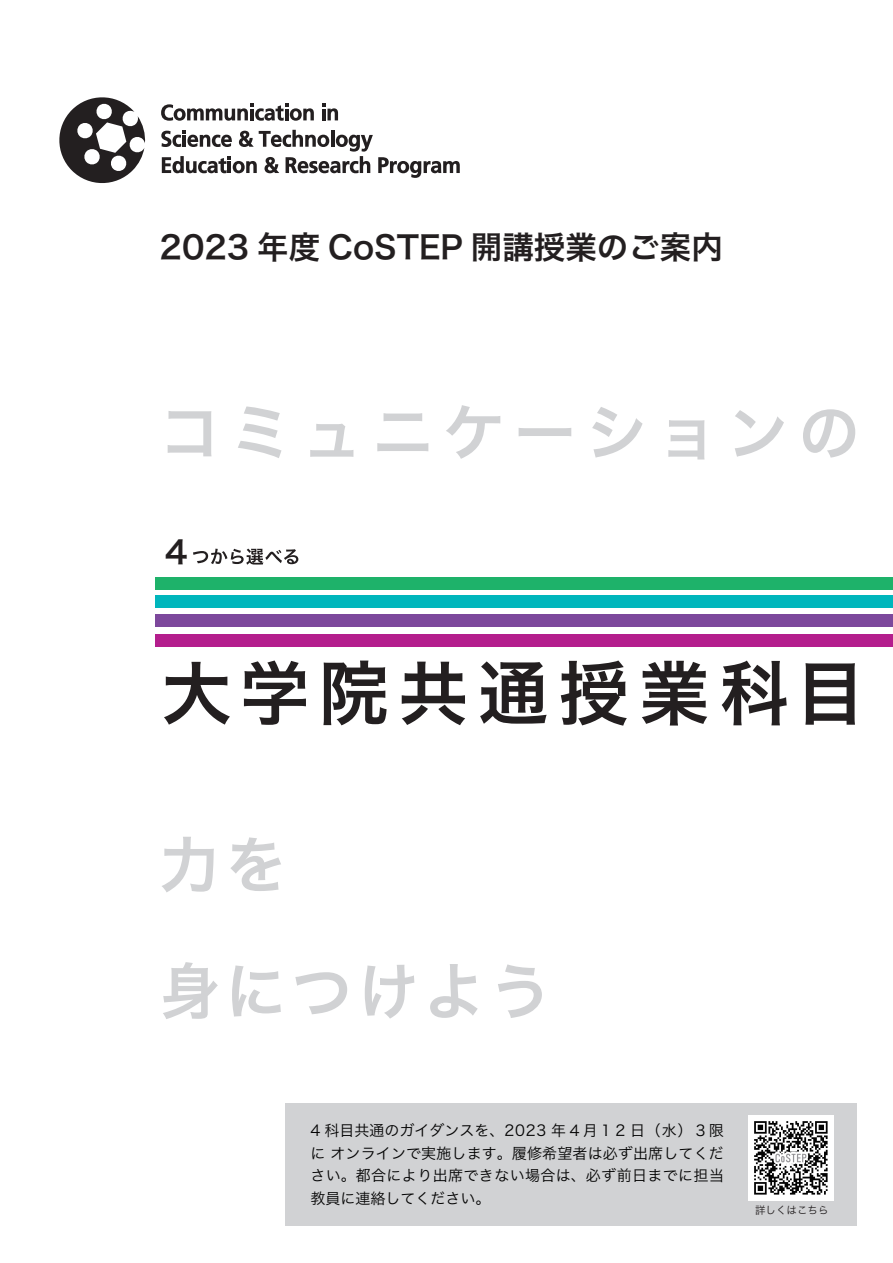
<style>
.page{position:relative;width:893px;height:1263px;background:#fff}
.page>*{position:absolute;margin:0;border:0;box-sizing:border-box;transform-origin:0 0}
.t1{font:61.5px "Hira Kaku Pro N W6";letter-spacing:.155em;color:#d1d2d4}
.t2{font:61.5px/126.1px "Hira Kaku Pro N W6";letter-spacing:.075em;color:#d1d2d4}
.t3{font:31.5px "Hira Kaku Pro N W6";color:#231f20}
.t4{font:31.5px "Hira Kaku Pro W6";color:#231f20}
.t5{font:15px/22.5px "Hira Kaku Pro N W3";letter-spacing:.025em;color:#030303;text-align:justify}
.t6{font:10.5px "Hira Kaku Pro N W3";color:#231f20}
</style>
<div class="page">
<div style="left:286px;top:1103px;width:571px;height:123px;background:#d1d2d4"></div>
<svg style="left:193px;top:549px;width:105px;height:16px"></svg>
<svg style="left:164px;top:662px;width:66px;height:63px"></svg>
<svg style="left:244px;top:660px;width:62px;height:65px"></svg>
<svg style="left:323px;top:660px;width:64px;height:65px"></svg>
<svg style="left:402px;top:662px;width:63px;height:63px"></svg>
<svg style="left:480px;top:661px;width:67px;height:63px"></svg>
<svg style="left:561px;top:660px;width:66px;height:66px"></svg>
<svg style="left:642px;top:661px;width:65px;height:64px"></svg>
<svg style="left:722px;top:660px;width:65px;height:65px"></svg>
<svg style="left:805px;top:663px;width:50px;height:62px"></svg>
<div style="left:155px;top:595px;width:738px;height:13px;background:#00b6bc"></div>
<div style="left:155px;top:577px;width:738px;height:13px;background:#1eb26a"></div>
<div style="left:155px;top:614px;width:738px;height:13px;background:#7d489c"></div>
<svg style="left:59px;top:97px;width:87px;height:86px"></svg>
<svg style="left:161px;top:104px;width:153px;height:17px"></svg>
<svg style="left:322px;top:104px;width:16px;height:16px"></svg>
<svg style="left:161px;top:130px;width:299px;height:48px"></svg>
<div style="left:155px;top:634px;width:738px;height:13px;background:#b41e8d"></div>
<img style="left:749px;top:1115px;width:85px;height:86px">
<h2 class="t3" style="left:160px;top:218px;width:565px">2023 年度 CoSTEP 開講授業のご案内</h2>
<h1 class="t1" style="left:159px;top:377px;width:702px">コミュニケーションの</h1>
<h2 class="t4" style="left:165px;top:524px;width:24px">4</h2>
<h1 class="t2" style="left:159px;top:800px;width:394px">力を<br>身につけよう</h1>
<p class="t5" style="left:310px;top:1118px;width:415px">4 科目共通のガイダンスを、2023 年４月１2 日（水）３限に オンラインで実施します。履修希望者は必ず出席してください。都合により出席できない場合は、必ず前日までに担当教員に連絡してください。</p>
<p class="t6" style="left:755px;top:1200px;width:75px">詳しくはこちら</p>
</div>
